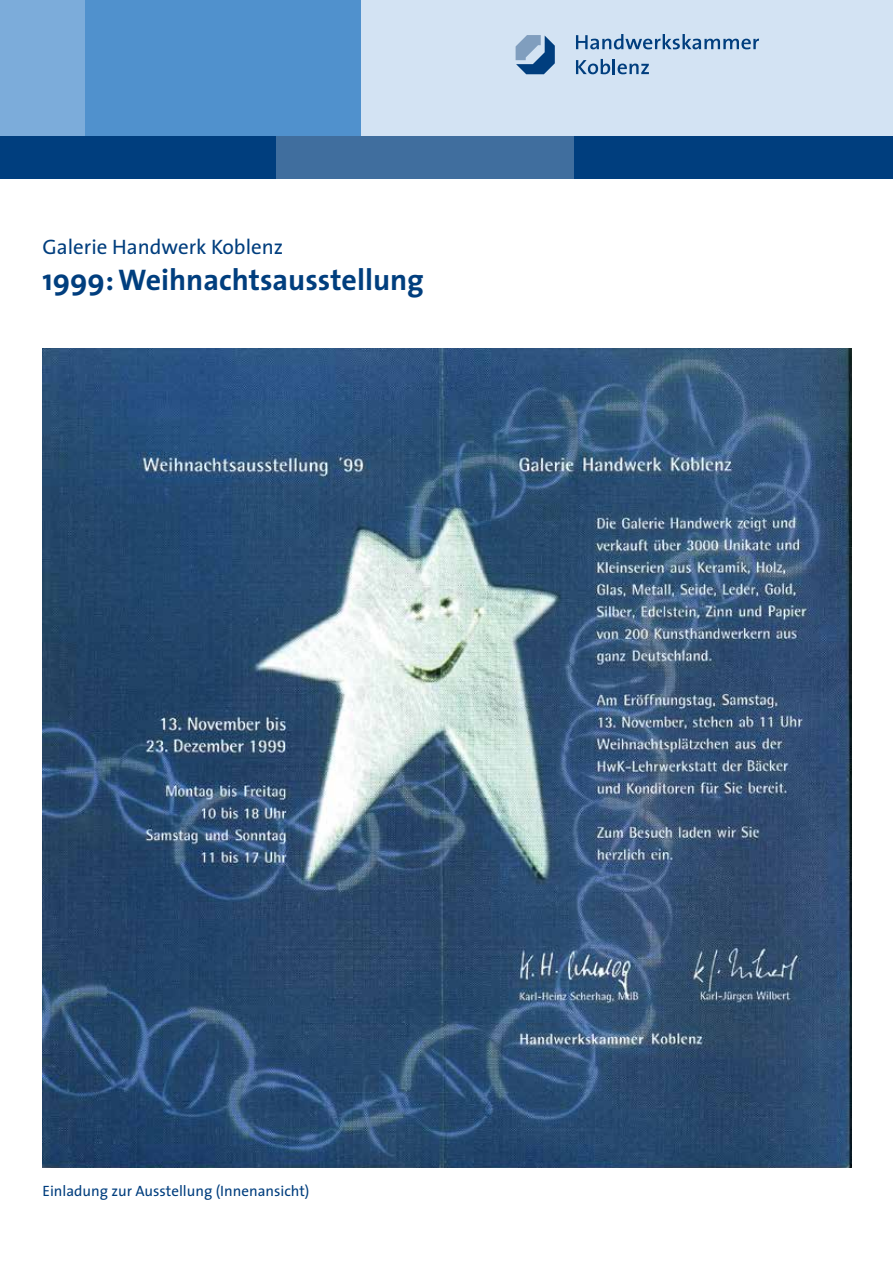
<style>
.page{position:relative;width:893px;height:1263px;background:#fff}
.page>*{position:absolute;margin:0;border:0;box-sizing:border-box;transform-origin:0 0}
.t1{font:700 30px "The Sans";color:#003e7e}
.t2{font:21px "The Sans";color:#003e7e}
.t3{font:15px "The Sans";color:#003e7e}
</style>
<div class="page">
<div style="left:0;top:0;width:85px;height:136px;background:#7cacda"></div>
<div style="left:85px;top:0;width:340px;height:136px;background:#5091cd"></div>
<div style="left:574px;top:136px;width:319px;height:43px;background:#003e7e"></div>
<div style="left:0;top:136px;width:276px;height:43px;background:#003e7e"></div>
<div style="left:276px;top:136px;width:298px;height:43px;background:#406e9e"></div>
<div style="left:361px;top:0;width:532px;height:136px;background:#d3e3f3"></div>
<svg style="left:576px;top:34px;width:183px;height:15px"></svg>
<svg style="left:576px;top:59px;width:73px;height:15px"></svg>
<svg style="left:516px;top:35px;width:39px;height:39px"></svg>
<img style="left:43px;top:349px;width:809px;height:818px">
<h2 class="t2" style="left:43px;top:233px;width:242px">Galerie Handwerk Koblenz</h2>
<h1 class="t1" style="left:43px;top:261px;width:383px">1999: Weihnachtsausstellung</h1>
<p class="t3" style="left:43px;top:1181px;width:268px">Einladung zur Ausstellung (Innenansicht)</p>
</div>
